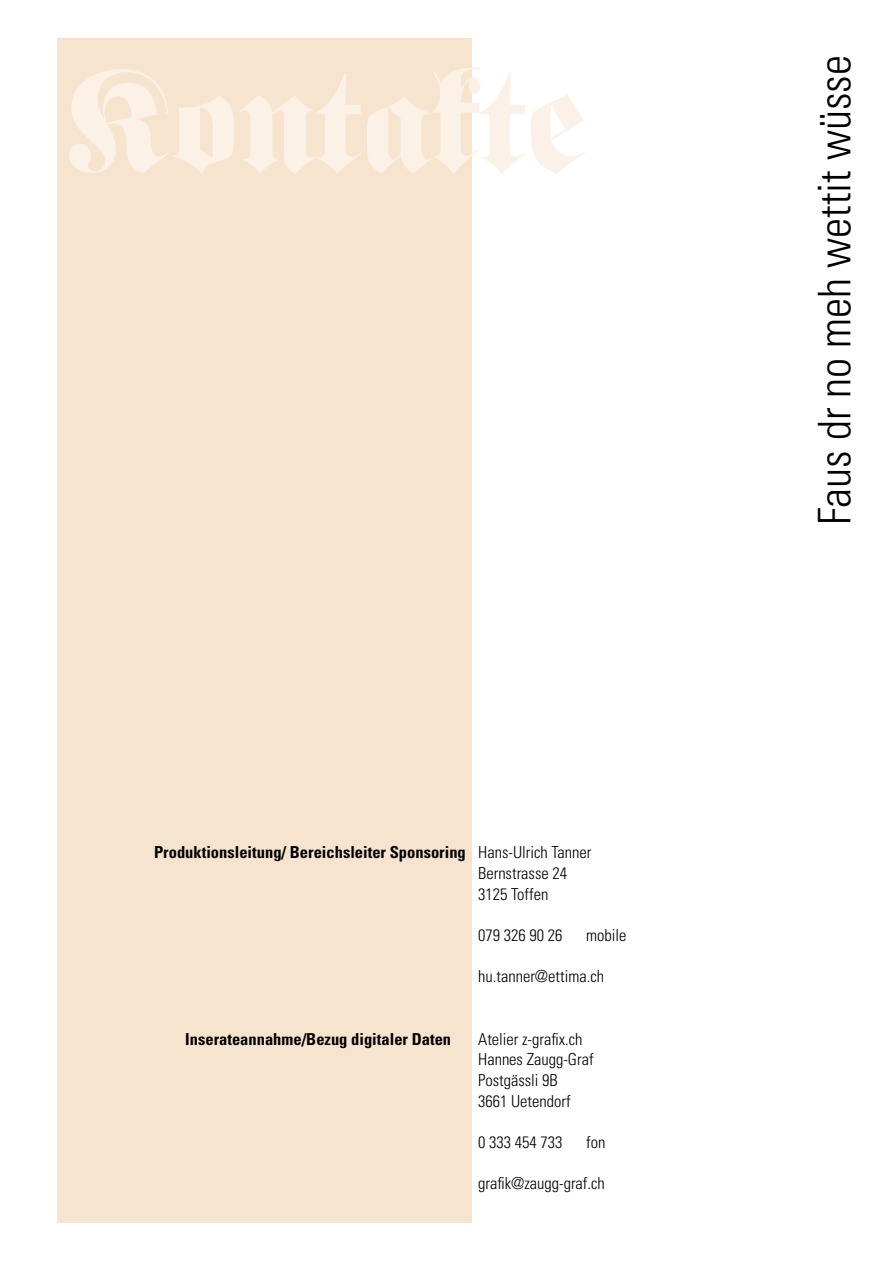
<style>
.page{position:relative;width:893px;height:1263px;background:#fff}
.page>*{position:absolute;margin:0;border:0;box-sizing:border-box;transform-origin:0 0}
.heading_1{font:151.2px "Fette Fraktur";color:#fbf1e6}
.heading_1-2{font:300 condensed 45px "Univers";color:#000}
.t1{font:300 condensed 16.5px "Univers";color:#000}
.t2{font:700 condensed 16.5px "Univers";color:#000}
.s1{font-weight:300}
</style>
<div class="page">
<div style="left:57px;top:38px;width:415px;height:1184px;background:#f7e4ce"></div>
<p class="heading_1" style="left:68px;top:31px;width:518px">Kontakte</p>
<p class="heading_1-2" style="left:808px;top:525px;width:471px;rotate:-90deg">Faus dr no meh wettit wüsse</p>
<p class="t2" style="left:154px;top:842px;width:439px">Produktionsleitung/ Bereichsleiter Sponsoring <span class="s1">Hans-Ulrich Tanner</span></p>
<p class="t1" style="left:478px;top:863px;width:90px">Bernstrasse 24</p>
<p class="t1" style="left:478px;top:884px;width:72px">3125 Toffen</p>
<p class="t1" style="left:478px;top:925px;width:86px">079 326 90 26</p>
<p class="t1" style="left:586px;top:925px;width:42px">mobile</p>
<p class="t1" style="left:478px;top:967px;width:127px">hu.tanner@ettima.ch</p>
<p class="t2" style="left:185px;top:1028px;width:267px">Inserateannahme/Bezug digitaler Daten</p>
<p class="t1" style="left:478px;top:1029px;width:106px">Atelier z-grafix.ch</p>
<p class="t1" style="left:478px;top:1049px;width:117px">Hannes Zaugg-Graf</p>
<p class="t1" style="left:478px;top:1070px;width:81px">Postgässli 9B</p>
<p class="t1" style="left:478px;top:1091px;width:94px">3661 Uetendorf</p>
<p class="t1" style="left:478px;top:1132px;width:86px">0 333 454 733</p>
<p class="t1" style="left:586px;top:1132px;width:21px">fon</p>
<p class="t1" style="left:478px;top:1174px;width:128px">grafik@zaugg-graf.ch</p>
</div>
